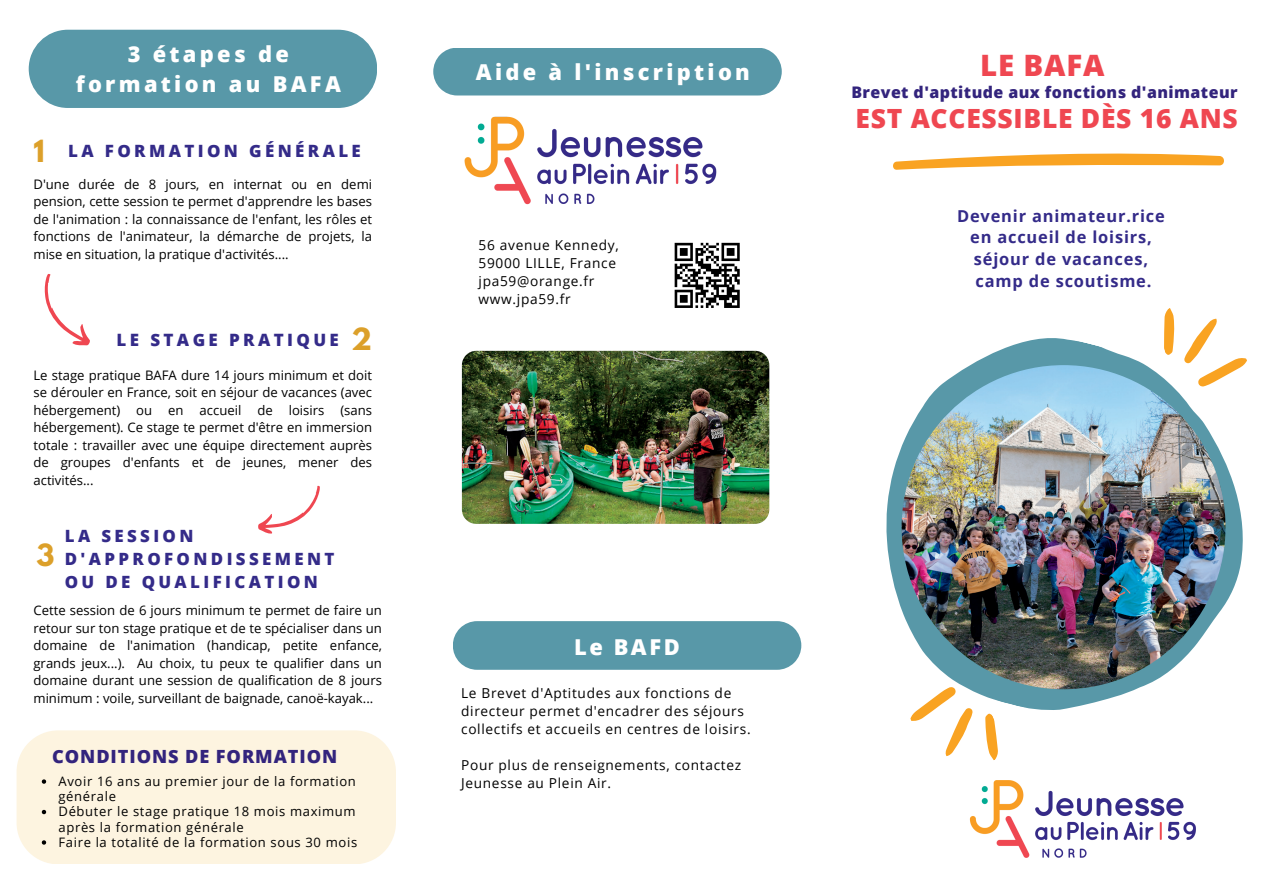
<style>
.page{position:relative;width:1263px;height:894px;background:#fff}
.page>*{position:absolute;margin:0;border:0;box-sizing:border-box;transform-origin:0 0}
.t1{font:800 29.4px "Open Sans";letter-spacing:.025em;color:#ef4751}
.t2{font:700 27px "League Spartan";color:#dca02a}
.t3{font:800 26.4px "Open Sans";letter-spacing:.03em;color:#ef4751}
.t4{font:800 21.9px "Open Sans";letter-spacing:.15em;color:#fff}
.t5{font:800 18.15px "Open Sans";letter-spacing:.05em;color:#33247d}
.t6{font:800 16.95px/22.5px "Open Sans";letter-spacing:.2em;color:#342b89}
.t7{font:700 16.35px "Open Sans";letter-spacing:.05em;color:#342b89}
.t8{font:800 15.9px "Open Sans";letter-spacing:.025em;color:#33247d}
.t9{font:13.65px/18px "Open Sans";letter-spacing:.05em;color:#000}
.t10{font:13.05px/17.5px "Open Sans";color:#000;text-align:justify}
.t11{font:13.05px/15.1px "Open Sans";letter-spacing:.05em;color:#000}
</style>
<div class="page">
<svg style="left:893px;top:153px;width:331px;height:17px"></svg>
<svg style="left:886px;top:338px;width:357px;height:372px"></svg>
<svg style="left:1153px;top:308px;width:94px;height:86px"></svg>
<svg style="left:905px;top:675px;width:105px;height:85px"></svg>
<div style="left:29px;top:30px;width:348px;height:78px;background:#5898a8;border-radius:39px"></div>
<div style="left:17px;top:730px;width:379px;height:134px;background:#fdf4e0"></div>
<svg style="left:44px;top:274px;width:46px;height:72px"></svg>
<svg style="left:258px;top:485px;width:62px;height:49px"></svg>
<div style="left:433px;top:48px;width:349px;height:47px;background:#5898a8"></div>
<img style="left:902px;top:365px;width:323px;height:324px;border-radius:50%">
<img style="left:462px;top:351px;width:307px;height:172px;border-radius:14px">
<svg style="left:42px;top:779px;width:4px;height:4px"></svg>
<svg style="left:42px;top:809px;width:4px;height:5px"></svg>
<svg style="left:42px;top:840px;width:4px;height:4px"></svg>
<div style="left:453px;top:621px;width:348px;height:48px;background:#5898a8"></div>
<img style="left:969px;top:780px;width:227px;height:78px">
<img style="left:464px;top:116px;width:253px;height:89px">
<svg style="left:675px;top:243px;width:65px;height:65px"></svg>
<hr style="left:724px;top:305px;width:16px;height:3px;background:#000">
<p class="t2" style="left:33px;top:138px;width:13px">1</p>
<p class="t4" style="left:128px;top:39px;width:163px">3 étapes de</p>
<p class="t4" style="left:76px;top:69px;width:267px">formation au BAFA</p>
<p class="t6" style="left:68px;top:139px;width:294px">LA FORMATION GÉNÉRALE</p>
<p class="t10" style="left:33px;top:175px;width:340px">D'une durée de 8 jours, en internat ou en demi pension, cette session te permet d'apprendre les bases de l'animation : la connaissance de l'enfant, les rôles et fonctions de l'animateur, la démarche de projets, la mise en situation, la pratique d'activités....</p>
<p class="t6" style="left:117px;top:328px;width:224px">LE STAGE PRATIQUE</p>
<p class="t2" style="left:351px;top:325px;width:22px">2</p>
<p class="t10" style="left:33px;top:366px;width:340px">Le stage pratique BAFA dure 14 jours minimum et doit se dérouler en France, soit en séjour de vacances (avec hébergement) ou en accueil de loisirs (sans hébergement). Ce stage te permet d'être en immersion totale : travailler avec une équipe directement auprès de groupes d'enfants et de jeunes, mener des activités...</p>
<p class="t2" style="left:36px;top:541px;width:19px">3</p>
<p class="t6" style="left:65px;top:524px;width:271px">LA SESSION<br>D'APPROFONDISSEMENT</p>
<p class="t6" style="left:65px;top:569px;width:255px">OU DE QUALIFICATION</p>
<p class="t10" style="left:33px;top:601px;width:350px">Cette session de 6 jours minimum te permet de faire un retour sur ton stage pratique et de te spécialiser dans un domaine de l'animation (handicap, petite enfance, grands jeux...). Au choix, tu peux te qualifier dans un domaine durant une session de qualification de 8 jours minimum : voile, surveillant de baignade, canoë-kayak...</p>
<p class="t5" style="left:52px;top:743px;width:286px">CONDITIONS DE FORMATION</p>
<p class="t11" style="left:59px;top:773px;width:299px">Avoir 16 ans au premier jour de la formation générale</p>
<p class="t11" style="left:59px;top:803px;width:299px">Débuter le stage pratique 18 mois maximum après la formation générale</p>
<p class="t11" style="left:59px;top:834px;width:300px">Faire la totalité de la formation sous 30 mois</p>
<p class="t4" style="left:476px;top:56px;width:276px">Aide à l'inscription</p>
<p class="t9" style="left:479px;top:236px;width:142px">56 avenue Kennedy,</p>
<p class="t9" style="left:479px;top:254px;width:139px">59000 LILLE, France</p>
<p class="t9" style="left:479px;top:272px;width:117px">jpa59@orange.fr</p>
<p class="t9" style="left:479px;top:290px;width:93px">www.jpa59.fr</p>
<p class="t4" style="left:574px;top:631px;width:107px">Le BAFD</p>
<p class="t9" style="left:461px;top:683px;width:291px">Le Brevet d'Aptitudes aux fonctions de directeur permet d'encadrer des séjours collectifs et accueils en centres de loisirs.</p>
<p class="t9" style="left:461px;top:755px;width:282px">Pour plus de renseignements, contactez<br>Jeunesse au Plein Air.</p>
<p class="t1" style="left:980px;top:45px;width:126px">LE BAFA</p>
<p class="t8" style="left:851px;top:80px;width:388px">Brevet d'aptitude aux fonctions d'animateur</p>
<p class="t3" style="left:855px;top:100px;width:384px">EST ACCESSIBLE DÈS 16 ANS</p>
<p class="t7" style="left:957px;top:204px;width:209px">Devenir animateur.rice</p>
<p class="t7" style="left:970px;top:226px;width:183px">en accueil de loisirs,</p>
<p class="t7" style="left:974px;top:247px;width:176px">séjour de vacances,</p>
<p class="t7" style="left:976px;top:269px;width:177px">camp de scoutisme.</p>
</div>
